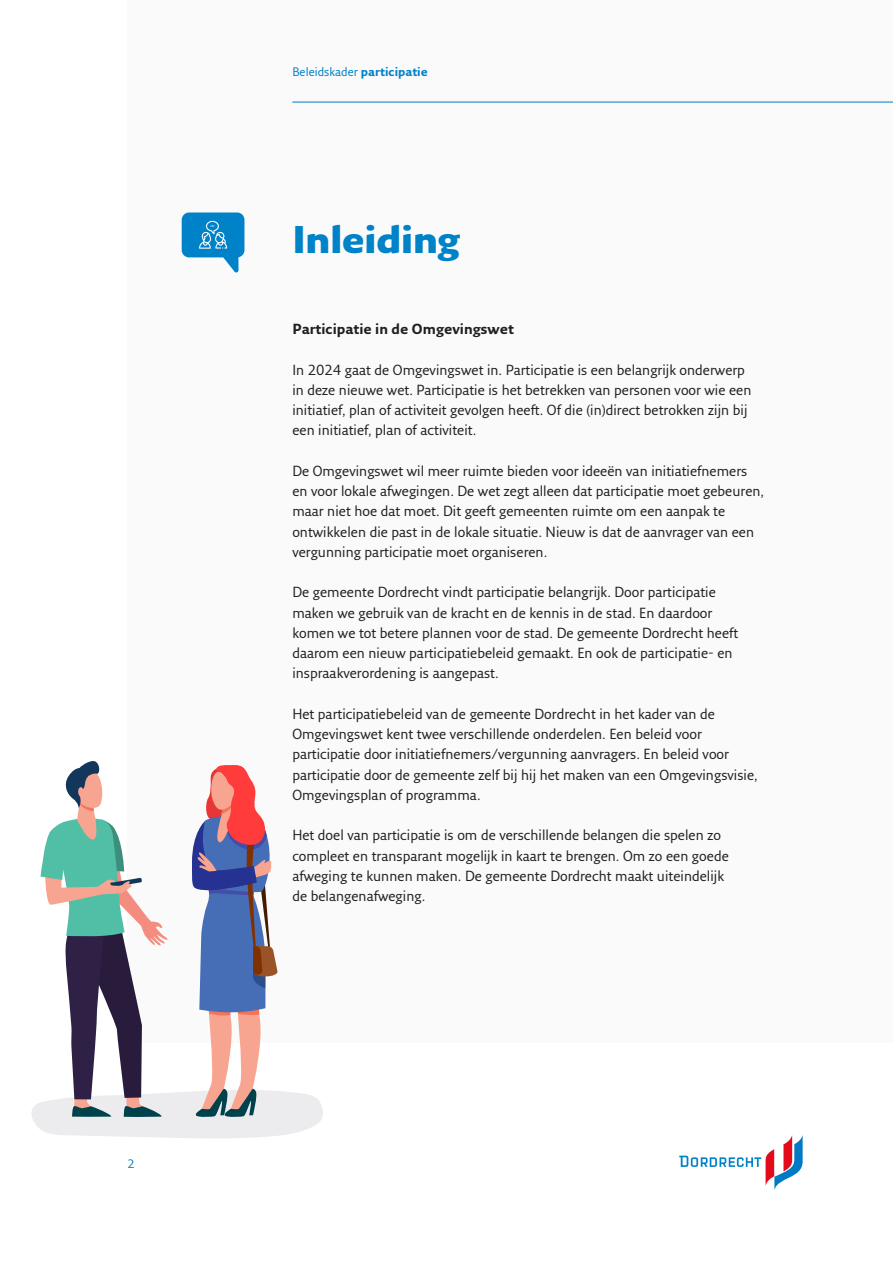
<style>
.page{position:relative;width:893px;height:1263px;background:#fff}
.page>*{position:absolute;margin:0;border:0;box-sizing:border-box;transform-origin:0 0}
.Titel{font:900 37.5px "Fresco Sans";letter-spacing:-.02em;color:#0082c8}
.Platte_tekst{font:14.25px/20.2px "Fresco Sans LF";color:#231f20}
.Tussenkopje{font:700 14.25px "Fresco Sans";color:#231f20}
.t1{font:12px "Fresco Sans LF Normal 2";color:#0082c8}
.t2{font:12px "Fresco Sans LF";color:#0082c8}
.s1{font-family:"Fresco Sans LF";font-weight:700}
</style>
<div class="page">
<div style="left:128px;top:0;width:765px;height:1043px;background:#fafafa"></div>
<hr style="left:292px;top:102px;width:601px;height:1px;background:#007bc3">
<svg style="left:679px;top:1135px;width:124px;height:54px"></svg>
<svg style="left:31px;top:761px;width:292px;height:377px"></svg>
<svg style="left:182px;top:212px;width:62px;height:60px"></svg>
<p class="t2" style="left:128px;top:1156px;width:9px">2</p>
<p class="t1" style="left:292px;top:64px;width:137px">Beleidskader <span class="s1">participatie</span></p>
<h2 class="Titel" style="left:292px;top:215px;width:169px">Inleiding</h2>
<h4 class="Tussenkopje" style="left:292px;top:320px;width:223px">Participatie in de Omgevingswet</h4>
<p class="Platte_tekst" style="left:292px;top:359px;width:461px">In 2024 gaat de Omgevingswet in. Participatie is een belangrijk onderwerp in deze nieuwe wet. Participatie is het betrekken van personen voor wie een initiatief, plan of activiteit gevolgen heeft. Of die (in)direct betrokken zijn bij een initiatief, plan of activiteit.</p>
<p class="Platte_tekst" style="left:292px;top:460px;width:473px">De Omgevingswet wil meer ruimte bieden voor ideeën van initiatiefnemers en voor lokale afwegingen. De wet zegt alleen dat participatie moet gebeuren, maar niet hoe dat moet. Dit geeft gemeenten ruimte om een aanpak te ontwikkelen die past in de lokale situatie. Nieuw is dat de aanvrager van een vergunning participatie moet organiseren.</p>
<p class="Platte_tekst" style="left:292px;top:582px;width:448px">De gemeente Dordrecht vindt participatie belangrijk. Door participatie maken we gebruik van de kracht en de kennis in de stad. En daardoor komen we tot betere plannen voor de stad. De gemeente Dordrecht heeft daarom een nieuw participatiebeleid gemaakt. En ook de participatie- en inspraakverordening is aangepast.</p>
<p class="Platte_tekst" style="left:292px;top:703px;width:467px">Het participatiebeleid van de gemeente Dordrecht in het kader van de Omgevingswet kent twee verschillende onderdelen. Een beleid voor participatie door initiatiefnemers/vergunning aanvragers. En beleid voor participatie door de gemeente zelf bij hij het maken van een Omgevingsvisie, Omgevingsplan of programma.</p>
<p class="Platte_tekst" style="left:292px;top:825px;width:438px">Het doel van participatie is om de verschillende belangen die spelen zo compleet en transparant mogelijk in kaart te brengen. Om zo een goede afweging te kunnen maken. De gemeente Dordrecht maakt uiteindelijk</p>
<p class="Platte_tekst" style="left:292px;top:886px;width:135px">de belangenafweging.</p>
</div>
